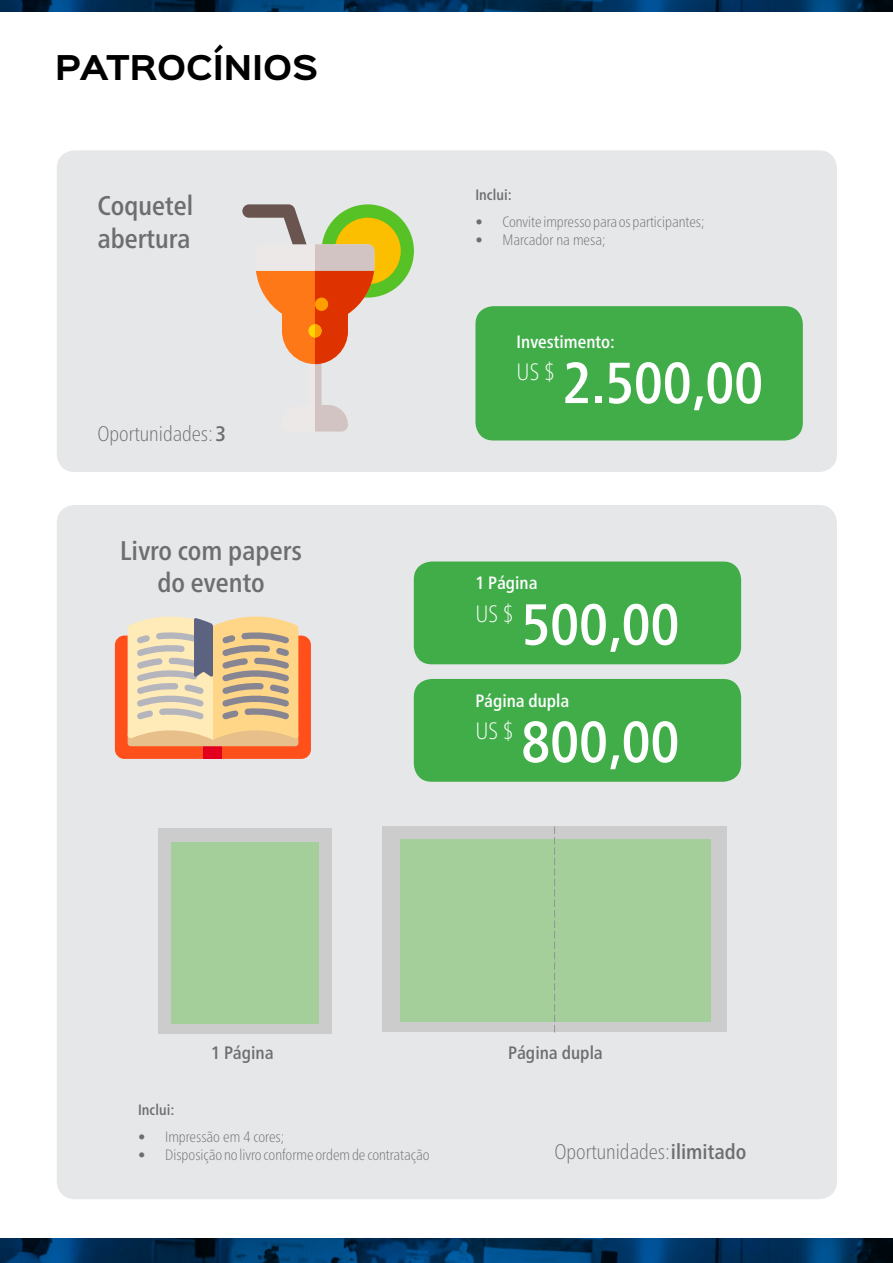
<style>
.page{position:relative;width:893px;height:1263px;background:#fff}
.page>*{position:absolute;margin:0;border:0;box-sizing:border-box;transform-origin:0 0}
.t1{font:500 condensed 57.75px "Frutiger Neue LT Pro";color:#fff}
.t2{font:700 30.75px "Sinkin Sans 700";color:#000}
.t3{font:500 condensed 27px/32.4px "Frutiger Neue LT Pro";color:#6d6e71;text-align:center}
.t4{font:100 condensed 23.7px "Frutiger Neue LT Pro";color:#fff}
.t5{font:100 condensed 21px "Frutiger Neue LT Pro";color:#6d6e71}
.t6{font:500 condensed 18px "Frutiger Neue LT Pro";color:#6d6e71}
.t7{font:500 condensed 17.85px "Frutiger Neue LT Pro";color:#fff}
.t8{font:100 condensed 15px "Frutiger Neue LT Pro";color:#6d6e71}
.t9{font:500 condensed 15px "Frutiger Neue LT Pro";color:#6d6e71}
.s1{font-weight:500}
</style>
<div class="page">
<svg style="left:0;top:1239px;width:893px;height:24px"></svg>
<svg style="left:0;top:0;width:893px;height:12px"></svg>
<div style="left:57px;top:505px;width:780px;height:694px;background:#e6e7e8;border-radius:18px"></div>
<div style="left:382px;top:826px;width:345px;height:206px;background:#ccc"></div>
<div style="left:400px;top:840px;width:311px;height:182px;background:#a4ce9a"></div>
<div style="left:57px;top:150px;width:780px;height:322px;background:#e6e7e8;border-radius:18px"></div>
<div style="left:475px;top:306px;width:328px;height:134px;background:#41ad49;border-radius:18px"></div>
<div style="left:115px;top:635px;width:196px;height:124px;background:#ff4f1a;border-radius:9px"></div>
<div style="left:203px;top:743px;width:19px;height:16px;background:#e3001f"></div>
<svg style="left:128px;top:616px;width:170px;height:130px"></svg>
<div style="left:158px;top:828px;width:174px;height:206px;background:#ccc"></div>
<svg style="left:554px;top:826px;width:1px;height:206px"></svg>
<div style="left:171px;top:842px;width:148px;height:181px;background:#a4ce9a"></div>
<div style="left:322px;top:204px;width:92px;height:94px;background:#57c226;border-radius:50%"></div>
<div style="left:335px;top:218px;width:66px;height:66px;background:#fcbf00;border-radius:50%"></div>
<svg style="left:242px;top:204px;width:132px;height:228px"></svg>
<div style="left:414px;top:561px;width:327px;height:103px;background:#41ad49;border-radius:18px"></div>
<div style="left:414px;top:679px;width:327px;height:103px;background:#41ad49;border-radius:18px"></div>
<h2 class="t2" style="left:55px;top:52px;width:264px">PATROCÍNIOS</h2>
<h3 class="t3" style="left:97px;top:190px;width:97px;text-align:left">Coquetel abertura</h3>
<h3 class="t5" style="left:97px;top:421px;width:130px">Oportunidades: <span class="s1">3</span></h3>
<h3 class="t3" style="left:120px;top:534px;width:183px">Livro com papers do evento</h3>
<p class="t9" style="left:475px;top:186px;width:38px">Inclui:</p>
<p class="t8" style="left:475px;top:213px;width:231px">• Convite impresso para os participantes;</p>
<p class="t8" style="left:475px;top:231px;width:131px">• Marcador na mesa;</p>
<p class="t7" style="left:517px;top:331px;width:100px">Investimento:</p>
<h3 class="t4" style="left:517px;top:358px;width:40px">US $</h3>
<h1 class="t1" style="left:562px;top:349px;width:202px">2.500,00</h1>
<p class="t7" style="left:475px;top:572px;width:64px">1 Página</p>
<h3 class="t4" style="left:475px;top:599px;width:40px">US $</h3>
<h1 class="t1" style="left:521px;top:590px;width:160px">500,00</h1>
<p class="t7" style="left:475px;top:690px;width:95px">Página dupla</p>
<h3 class="t4" style="left:475px;top:717px;width:40px">US $</h3>
<h1 class="t1" style="left:521px;top:708px;width:160px">800,00</h1>
<p class="t6" style="left:211px;top:1042px;width:64px">1 Página</p>
<p class="t6" style="left:508px;top:1042px;width:96px">Página dupla</p>
<p class="t9" style="left:138px;top:1101px;width:38px">Inclui:</p>
<p class="t8" style="left:138px;top:1128px;width:147px">• Impressão em 4 cores;</p>
<p class="t8" style="left:138px;top:1146px;width:293px">• Disposição no livro conforme ordem de contratação</p>
<h3 class="t5" style="left:554px;top:1140px;width:193px">Oportunidades: <span class="s1">ilimitado</span></h3>
</div>
